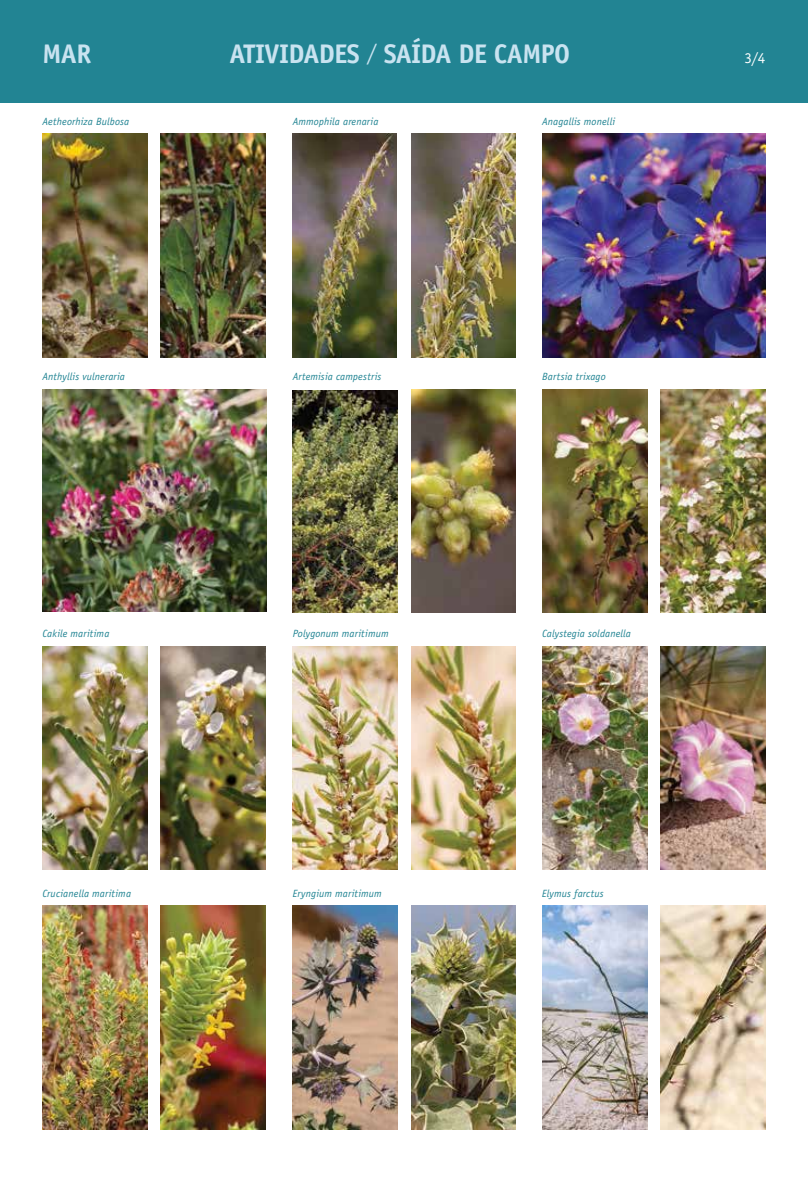
<style>
.page{position:relative;width:808px;height:1178px;background:#fff}
.page>*{position:absolute;margin:0;border:0;box-sizing:border-box;transform-origin:0 0}
.t1{font:700 27px "Officina Sans";letter-spacing:-.02em;color:#c9e3f0}
.t2{font:15px "Officina Sans";color:#fff}
.t3{font:italic 10.5px "Officina Sans";letter-spacing:.01em;color:#228493}
.s1{font-weight:400;font-size:22.5px}
</style>
<div class="page">
<div style="left:0;top:0;width:808px;height:102px;background:#228493"></div>
<img style="left:43px;top:134px;width:104px;height:223px">
<img style="left:161px;top:134px;width:105px;height:223px">
<img style="left:292px;top:134px;width:105px;height:223px">
<img style="left:542px;top:134px;width:223px;height:223px">
<img style="left:43px;top:389px;width:223px;height:222px">
<img style="left:293px;top:390px;width:104px;height:222px">
<img style="left:411px;top:389px;width:105px;height:223px">
<img style="left:542px;top:389px;width:105px;height:223px">
<img style="left:661px;top:389px;width:104px;height:223px">
<img style="left:43px;top:646px;width:104px;height:224px">
<img style="left:161px;top:646px;width:105px;height:224px">
<img style="left:293px;top:646px;width:104px;height:224px">
<img style="left:411px;top:646px;width:105px;height:224px">
<img style="left:542px;top:646px;width:105px;height:224px">
<img style="left:661px;top:646px;width:104px;height:224px">
<img style="left:43px;top:906px;width:104px;height:223px">
<img style="left:161px;top:906px;width:105px;height:223px">
<img style="left:293px;top:906px;width:104px;height:223px">
<img style="left:411px;top:906px;width:105px;height:223px">
<img style="left:542px;top:906px;width:105px;height:223px">
<img style="left:661px;top:906px;width:104px;height:223px">
<img style="left:411px;top:134px;width:105px;height:223px">
<h1 class="t1" style="left:43px;top:37px;width:50px">MAR</h1>
<h1 class="t1" style="left:230px;top:37px;width:280px">ATIVIDADES <span class="s1">/</span> SAÍDA DE CAMPO</h1>
<p class="t3" style="left:43px;top:115px;width:88px">Aetheorhiza Bulbosa</p>
<p class="t3" style="left:293px;top:115px;width:87px">Ammophila arenaria</p>
<p class="t3" style="left:542px;top:115px;width:74px">Anagallis monelli</p>
<p class="t3" style="left:43px;top:370px;width:84px">Anthyllis vulneraria</p>
<p class="t3" style="left:293px;top:370px;width:90px">Artemisia campestris</p>
<p class="t3" style="left:542px;top:370px;width:65px">Bartsia trixago</p>
<p class="t3" style="left:43px;top:628px;width:68px">Cakile maritima</p>
<p class="t3" style="left:293px;top:628px;width:97px">Polygonum maritimum</p>
<p class="t3" style="left:542px;top:628px;width:90px">Calystegia soldanella</p>
<p class="t3" style="left:43px;top:887px;width:90px">Crucianella maritima</p>
<p class="t3" style="left:293px;top:887px;width:91px">Eryngium maritimum</p>
<p class="t3" style="left:542px;top:887px;width:63px">Elymus farctus</p>
<h2 class="t2" style="left:744px;top:49px;width:23px">3/4</h2>
</div>
